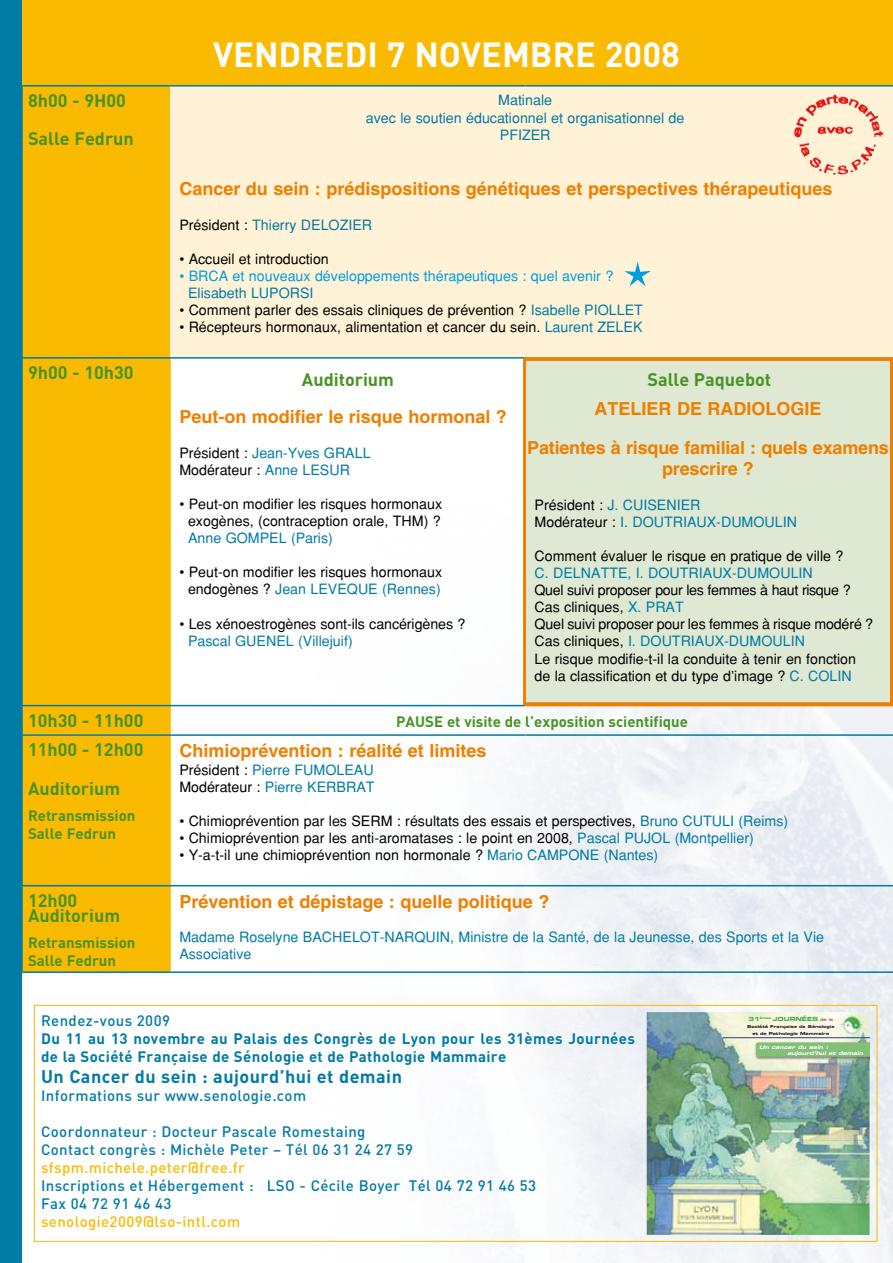
<style>
.page{position:relative;width:893px;height:1263px;background:#fff}
.page>*{position:absolute;margin:0;border:0;box-sizing:border-box;transform-origin:0 0}
.t1{font:700 34.5px "DIN";color:#fff}
.t2{font:700 18px/38.7px "Helvetica";color:#ee7f00;text-align:center}
.t3{font:700 18px/38.5px "DIN";color:#499324}
.t4{font:700 18px "DIN";letter-spacing:.025em;color:#007ba5}
.t5{font:500 15px/18px "DIN";letter-spacing:.025em;color:#007ba5}
.t6{font:700 15px/18px "DIN";letter-spacing:.025em;color:#007ba5}
.t7{font:700 15px/18px "DIN";color:#499324}
.t8{font:500 15px "DIN";letter-spacing:.025em;color:#faba00}
.t9{font:14.25px/17.1px "Helvetica";color:#000;text-align:center}
.t10{font:14.25px/17.1px "Helvetica";color:#007ba5}
.t11{font:14.25px "Helvetica";color:#009ee0}
.t12{font:5.55px "Eurostile Bold Extended Two";color:#41ad49}
.t13{font:italic 5.25px/6.3px "Eurostile Bold Extended Two";color:#fff}
.t14{font:4.05px/7.1px "Eurostile Bold Extended Two";color:#231f20;text-align:center}
.s1{color:#000}
.s2{color:#007ba5}
.s3{font-family:"Eurostile Extended Two";font-size:4.05px;color:#231f20}
</style>
<div class="page">
<div style="left:0;top:0;width:893px;height:85px;background:#faba00"></div>
<img style="left:287px;top:704px;width:606px;height:559px">
<div style="left:0;top:0;width:21px;height:1263px;background:#007ba5"></div>
<div style="left:23px;top:87px;width:148px;height:884px;background:#faba00"></div>
<div style="left:171px;top:86px;width:722px;height:272px;background:#fff2d6"></div>
<hr style="left:21px;top:85px;width:150px;height:2px;background:#007ba5">
<hr style="left:21px;top:87px;width:2px;height:270px;background:#007ba5">
<hr style="left:171px;top:85px;width:354px;height:2px;background:#007ba5">
<hr style="left:525px;top:85px;width:368px;height:2px;background:#007ba5">
<hr style="left:21px;top:357px;width:150px;height:2px;background:#007ba5">
<hr style="left:21px;top:359px;width:2px;height:346px;background:#007ba5">
<hr style="left:171px;top:357px;width:354px;height:2px;background:#007ba5">
<hr style="left:21px;top:705px;width:150px;height:1px;background:#007ba5">
<hr style="left:21px;top:706px;width:2px;height:28px;background:#007ba5">
<hr style="left:171px;top:705px;width:354px;height:1px;background:#007ba5">
<hr style="left:21px;top:734px;width:150px;height:2px;background:#007ba5">
<hr style="left:21px;top:736px;width:2px;height:149px;background:#007ba5">
<hr style="left:171px;top:734px;width:354px;height:2px;background:#007ba5">
<hr style="left:525px;top:734px;width:368px;height:2px;background:#007ba5">
<hr style="left:21px;top:885px;width:150px;height:1px;background:#007ba5">
<hr style="left:21px;top:886px;width:2px;height:85px;background:#007ba5">
<hr style="left:171px;top:885px;width:354px;height:1px;background:#007ba5">
<hr style="left:525px;top:885px;width:368px;height:1px;background:#007ba5">
<hr style="left:21px;top:971px;width:150px;height:2px;background:#007ba5">
<hr style="left:171px;top:971px;width:354px;height:2px;background:#007ba5">
<hr style="left:525px;top:971px;width:368px;height:2px;background:#007ba5">
<hr style="left:525px;top:357px;width:368px;height:2px;background:#ee7f00">
<hr style="left:525px;top:705px;width:368px;height:1px;background:#ee7f00">
<div style="left:524px;top:359px;width:367px;height:345px;background:#dee8d2"></div>
<div style="left:523px;top:358px;width:370px;height:347px;border:3px solid #ee7f00"></div>
<img style="left:806px;top:94px;width:62px;height:22px">
<svg style="left:624px;top:261px;width:27px;height:26px"></svg>
<div style="left:34px;top:1005px;width:843px;height:237px;border:1px solid #faba00"></div>
<img style="left:647px;top:1012px;width:222px;height:223px">
<hr style="left:723px;top:1037px;width:146px;height:1px;background:#25408e">
<img style="left:755px;top:1041px;width:114px;height:19px">
<svg style="left:756px;top:1042px;width:113px;height:15px;background:#84bf79"></svg>
<img style="left:840px;top:1013px;width:23px;height:23px">
<svg style="left:868px;top:1234px;width:4px;height:3px"></svg>
<h1 class="t1" style="left:213px;top:32px;width:22px">VENDREDI</h1>
<h1 class="t1" style="left:387px;top:32px;width:51px">7 NOVEMBRE</h1>
<h1 class="t1" style="left:605px;top:32px;width:76px">2008</h1>
<p class="t3" style="left:28px;top:80px;width:107px">8h00 - 9H00<br>Salle Fedrun</p>
<p class="t10" style="left:366px;top:92px;width:320px;text-align:center">Matinale<br>avec le soutien éducationnel et organisationnel de<br>PFIZER</p>
<p class="t2" style="left:179px;top:169px;width:655px">Cancer du sein : prédispositions génétiques et perspectives thérapeutiques</p>
<p class="t10" style="left:179px;top:216px;width:194px"><span class="s1">Président :</span> Thierry DELOZIER</p>
<p class="t9" style="left:179px;top:250px;width:151px">• Accueil et introduction</p>
<p class="t11" style="left:179px;top:267px;width:435px">• BRCA et nouveaux développements thérapeutiques : quel avenir ?</p>
<p class="t10" style="left:188px;top:284px;width:127px">Elisabeth LUPORSI</p>
<p class="t9" style="left:179px;top:301px;width:465px">• Comment parler des essais cliniques de prévention ? <span class="s2">Isabelle PIOLLET</span></p>
<p class="t9" style="left:179px;top:318px;width:465px">• Récepteurs hormonaux, alimentation et cancer du sein. <span class="s2">Laurent ZELEK</span></p>
<p class="t3" style="left:28px;top:352px;width:107px">9h00 - 10h30</p>
<p class="t2" style="left:179px;top:397px;width:329px">Peut-on modifier le risque hormonal ?</p>
<p class="t10" style="left:179px;top:444px;width:193px"><span class="s1">Président :</span> Jean-Yves GRALL<br><span class="s1">Modérateur :</span> Anne LESUR</p>
<p class="t9" style="left:179px;top:495px;width:264px">• Peut-on modifier les risques hormonaux exogènes, (contraception orale, THM) ?</p>
<p class="t10" style="left:188px;top:529px;width:146px">Anne GOMPEL (Paris)</p>
<p class="t9" style="left:179px;top:564px;width:264px">• Peut-on modifier les risques hormonaux endogènes ? <span class="s2">Jean LEVEQUE (Rennes)</span></p>
<p class="t9" style="left:179px;top:615px;width:288px">• Les xénoestrogènes sont-ils cancérigènes ?</p>
<p class="t10" style="left:188px;top:632px;width:166px">Pascal GUENEL (Villejuif)</p>
<p class="t3" style="left:302px;top:359px;width:94px">Auditorium</p>
<p class="t3" style="left:647px;top:359px;width:125px">Salle Paquebot</p>
<p class="t2" style="left:527px;top:389px;width:363px">ATELIER DE RADIOLOGIE<br>Patientes à risque familial : quels examens</p>
<p class="t2" style="left:662px;top:449px;width:93px">prescrire ?</p>
<p class="t10" style="left:534px;top:496px;width:264px"><span class="s1">Président :</span> J. CUISENIER<br><span class="s1">Modérateur :</span> I. DOUTRIAUX-DUMOULIN</p>
<p class="t9" style="left:534px;top:547px;width:310px">Comment évaluer le risque en pratique de ville ?</p>
<p class="t10" style="left:534px;top:564px;width:280px">C. DELNATTE, I. DOUTRIAUX-DUMOULIN</p>
<p class="t9" style="left:534px;top:581px;width:340px;text-align:left">Quel suivi proposer pour les femmes à haut risque ?<br>Cas cliniques, <span class="s2">X. PRAT<br></span>Quel suivi proposer pour les femmes à risque modéré ?<br>Cas cliniques, <span class="s2">I. DOUTRIAUX-DUMOULIN<br></span>Le risque modifie-t-il la conduite à tenir en fonction de la classification et du type d’image ? <span class="s2">C. COLIN</span></p>
<p class="t3" style="left:28px;top:700px;width:117px">10h30 - 11h00</p>
<p class="t7" style="left:396px;top:711px;width:293px">PAUSE et visite de l’exposition scientifique</p>
<p class="t3" style="left:28px;top:729px;width:117px">11h00 - 12h00<br>Auditorium</p>
<p class="t7" style="left:28px;top:806px;width:109px">Retransmission<br>Salle Fedrun</p>
<p class="t2" style="left:179px;top:731px;width:309px">Chimioprévention : réalité et limites</p>
<p class="t10" style="left:179px;top:761px;width:197px"><span class="s1">Président :</span> Pierre FUMOLEAU<br><span class="s1">Modérateur :</span> Pierre KERBRAT</p>
<p class="t9" style="left:179px;top:812px;width:610px">• Chimioprévention par les SERM : résultats des essais et perspectives, <span class="s2">Bruno CUTULI (Reims)</span></p>
<p class="t9" style="left:179px;top:829px;width:576px">• Chimioprévention par les anti-aromatases : le point en 2008, <span class="s2">Pascal PUJOL (Montpellier)</span></p>
<p class="t9" style="left:179px;top:846px;width:480px">• Y-a-t-il une chimioprévention non hormonale ? <span class="s2">Mario CAMPONE (Nantes)</span></p>
<p class="t3" style="left:28px;top:892px;width:94px;line-height:15px">12h00<br>Auditorium</p>
<p class="t7" style="left:28px;top:933px;width:109px">Retransmission<br>Salle Fedrun</p>
<p class="t2" style="left:179px;top:882px;width:372px">Prévention et dépistage : quelle politique ?</p>
<p class="t10" style="left:179px;top:928px;width:646px">Madame Roselyne BACHELOT-NARQUIN, Ministre de la Santé, de la Jeunesse, des Sports et la Vie<br>Associative</p>
<p class="t5" style="left:41px;top:1011px;width:130px">Rendez-vous 2009</p>
<p class="t6" style="left:41px;top:1028px;width:595px">Du 11 au 13 novembre au Palais des Congrès de Lyon pour les 31èmes Journées de la Société Française de Sénologie et de Pathologie Mammaire</p>
<p class="t4" style="left:41px;top:1065px;width:362px">Un Cancer du sein : aujourd’hui et demain</p>
<p class="t5" style="left:41px;top:1086px;width:267px">Informations sur www.senologie.com</p>
<p class="t5" style="left:41px;top:1122px;width:374px">Coordonnateur : Docteur Pascale Romestaing<br>Contact congrès : Michèle Peter – Tél 06 31 24 27 59</p>
<p class="t8" style="left:41px;top:1158px;width:205px">sfspm.michele.peter@free.fr</p>
<p class="t5" style="left:41px;top:1176px;width:497px">Inscriptions et Hébergement : LSO - Cécile Boyer Tél 04 72 91 46 53<br>Fax 04 72 91 46 43</p>
<p class="t8" style="left:41px;top:1212px;width:201px">senologie2009@lso-intl.com</p>
<p class="t12" style="left:749px;top:1015px;width:86px">31<sup>èmes</sup> JOURNÉES <span class="s3">de la</span></p>
<p class="t14" style="left:747px;top:1023px;width:89px">Société Française de Sénologie et de Pathologie Mammaire</p>
<p class="t13" style="left:787px;top:1043px;width:79px;text-indent:-28px">Un cancer du sein : aujourd’hui et demain</p>
</div>
